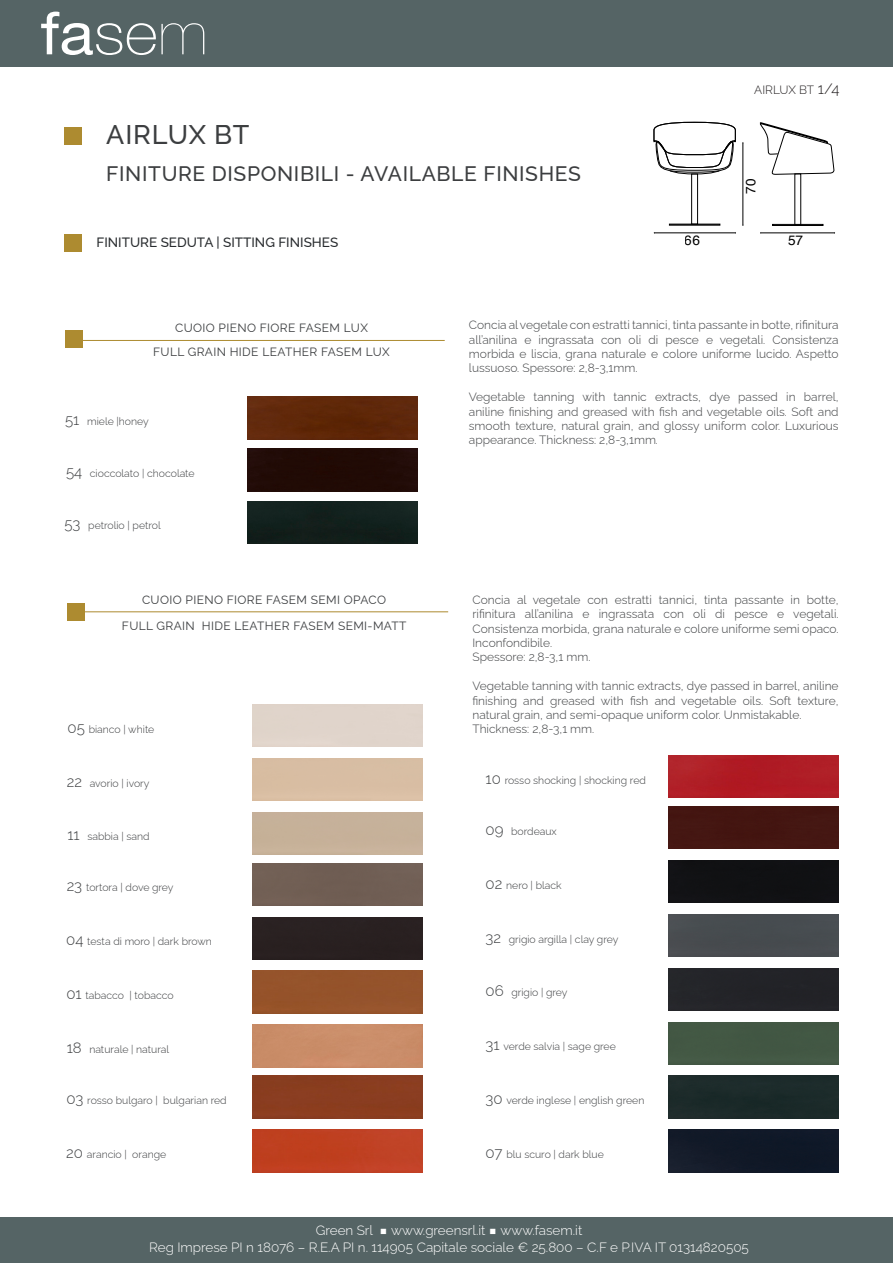
<style>
.page{position:relative;width:893px;height:1263px;background:#fff}
.page>*{position:absolute;margin:0;border:0;box-sizing:border-box;transform-origin:0 0}
.H10{font:500 27px "Raleway";letter-spacing:.03em;color:#3c3e40}
.H10-2{font:500 21px "Raleway";letter-spacing:.03em;color:#3c3e40}
.t1{font:300 15px "Raleway";color:#3c3e40}
.t2{font:13.65px "Helvetica";color:#000}
.t3{font:300 13.5px/16.2px "Raleway";color:#fff;text-align:center}
.H10-3{font:500 13.5px "Raleway";color:#292c2f}
.t4{font:300 12px/14.4px "Raleway";color:#3c3e40;text-align:justify}
.t5{font:12px/24px "Raleway";letter-spacing:.03em;color:#3c3e40;text-align:center}
.H10-4{font:300 12px "Raleway";color:#231f20}
.t6{font:300 10.5px "Raleway";color:#3c3e40}
.s1{font-size:15px}
.s2{font-family:"Montserrat Alternates";font-weight:400}
</style>
<div class="page">
<div style="left:0;top:1217px;width:893px;height:46px;background:#556465"></div>
<div style="left:0;top:0;width:893px;height:67px;background:#556465"></div>
<svg style="left:41px;top:12px;width:163px;height:43px"></svg>
<div style="left:65px;top:128px;width:17px;height:17px;background:#ad8b30"></div>
<div style="left:248px;top:397px;width:170px;height:42px;background:#60280a"></div>
<div style="left:248px;top:449px;width:170px;height:42px;background:#210b05"></div>
<div style="left:248px;top:501px;width:170px;height:43px;background:#111f1b"></div>
<img style="left:248px;top:501px;width:170px;height:16px">
<hr style="left:66px;top:340px;width:379px;height:1px;background:#ad8b30">
<div style="left:65px;top:331px;width:17px;height:17px;background:#ad8b30"></div>
<div style="left:668px;top:968px;width:171px;height:43px;background:#232328"></div>
<div style="left:668px;top:1022px;width:171px;height:42px;background:#435744"></div>
<hr style="left:68px;top:611px;width:380px;height:1px;background:#ad8b30">
<div style="left:668px;top:1076px;width:171px;height:42px;background:#1c2b2a"></div>
<div style="left:252px;top:863px;width:171px;height:43px;background:#715f54"></div>
<div style="left:252px;top:971px;width:171px;height:42px;background:#95532b"></div>
<div style="left:668px;top:1130px;width:171px;height:42px;background:#101928"></div>
<div style="left:252px;top:1076px;width:171px;height:42px;background:#8a3d1f"></div>
<div style="left:668px;top:860px;width:171px;height:43px;background:#111113"></div>
<div style="left:668px;top:755px;width:171px;height:43px;background:#b01d25"></div>
<div style="left:668px;top:806px;width:171px;height:43px;background:#441611"></div>
<div style="left:252px;top:1025px;width:171px;height:42px;background:#ca8d69"></div>
<div style="left:252px;top:1130px;width:171px;height:42px;background:#c04021"></div>
<div style="left:668px;top:914px;width:171px;height:43px;background:#474c50"></div>
<div style="left:252px;top:917px;width:171px;height:42px;background:#292021"></div>
<div style="left:68px;top:604px;width:17px;height:17px;background:#ad8b30"></div>
<div style="left:669px;top:224px;width:51px;height:1px;border:1px solid #000"></div>
<div style="left:691px;top:174px;width:7px;height:50px;border:1px solid #000"></div>
<svg style="left:654px;top:122px;width:82px;height:52px"></svg>
<div style="left:772px;top:224px;width:51px;height:2px;border:1px solid #000"></div>
<svg style="left:759px;top:122px;width:75px;height:53px"></svg>
<hr style="left:654px;top:233px;width:82px;height:1px;background:#000">
<hr style="left:760px;top:233px;width:75px;height:1px;background:#000">
<hr style="left:743px;top:142px;width:1px;height:84px;background:#000">
<div style="left:65px;top:235px;width:17px;height:17px;background:#ad8b30"></div>
<p class="H10" style="left:106px;top:113px;width:145px">AIRLUX BT</p>
<p class="H10-2" style="left:106px;top:157px;width:476px">FINITURE DISPONIBILI - AVAILABLE FINISHES</p>
<p class="H10-3" style="left:97px;top:232px;width:243px">FINITURE SEDUTA | SITTING FINISHES</p>
<p class="H10-4" style="left:754px;top:81px;width:87px">AIRLUX BT <span class="s1">1/4</span></p>
<p class="t2" style="left:740px;top:194px;width:17px;rotate:-90deg">70</p>
<p class="t2" style="left:685px;top:230px;width:17px">66</p>
<p class="t2" style="left:788px;top:230px;width:17px">57</p>
<p class="t5" style="left:153px;top:314px;width:238px">CUOIO PIENO FIORE FASEM LUX<br>FULL GRAIN HIDE LEATHER FASEM LUX</p>
<p class="t6" style="left:65px;top:413px;width:85px"><span class="s1">51</span> miele |honey</p>
<p class="t6" style="left:66px;top:464px;width:130px"><span class="s1">54</span> cioccolato | chocolate</p>
<p class="t6" style="left:65px;top:517px;width:98px"><span class="s1">53</span> petrolio | petrol</p>
<p class="t5" style="left:122px;top:585px;width:286px;line-height:26px">CUOIO PIENO FIORE FASEM SEMI OPACO<br>FULL GRAIN HIDE LEATHER FASEM SEMI-MATT</p>
<p class="t6" style="left:68px;top:720px;width:88px"><span class="s1">05</span> bianco | white</p>
<p class="t6" style="left:67px;top:774px;width:84px"><span class="s1">22</span> avorio | ivory</p>
<p class="t6" style="left:67px;top:828px;width:84px"><span class="s1">11</span> sabbia | sand</p>
<p class="t6" style="left:67px;top:879px;width:108px"><span class="s1">23</span> tortora | dove grey</p>
<p class="t4" style="left:469px;top:316px;width:371px">Concia al vegetale con estratti tannici, tinta passante in botte, rifinitura all’anilina e ingrassata con oli di pesce e vegetali. Consistenza morbida e liscia, grana naturale e colore uniforme lucido. Aspetto lussuoso. Spessore: 2,8-3,1mm.</p>
<p class="t4" style="left:469px;top:388px;width:371px">Vegetable tanning with tannic extracts, dye passed in barrel, aniline finishing and greased with fish and vegetable oils. Soft and smooth texture, natural grain, and glossy uniform color. Luxurious appearance. Thickness: 2,8-3,1mm.</p>
<p class="t4" style="left:472px;top:591px;width:368px;text-align:left">Concia al vegetale con estratti tannici, tinta passante in botte, rifinitura all’anilina e ingrassata con oli di pesce e vegetali.<br>Consistenza morbida, grana naturale e colore uniforme semi opaco.<br>Inconfondibile.<br>Spessore: 2,8-3,1 mm.</p>
<p class="t4" style="left:472px;top:677px;width:368px;text-align:left">Vegetable tanning with tannic extracts, dye passed in barrel, aniline finishing and greased with fish and vegetable oils. Soft texture, natural grain, and semi-opaque uniform color. Unmistakable.<br>Thickness: 2,8-3,1 mm.</p>
<p class="t6" style="left:486px;top:771px;width:162px"><span class="s1">10</span> rosso shocking | shocking red</p>
<p class="t6" style="left:486px;top:822px;width:73px"><span class="s1">09</span> bordeaux</p>
<p class="t6" style="left:486px;top:876px;width:78px"><span class="s1">02</span> nero | black</p>
<p class="t1" style="left:66px;top:928px;width:19px">04</p>
<p class="t6" style="left:486px;top:930px;width:134px"><span class="s1">32</span> grigio argilla | clay grey</p>
<p class="t6" style="left:87px;top:933px;width:126px">testa di moro | dark brown</p>
<p class="t6" style="left:66px;top:987px;width:109px"><span class="s1">01</span> tabacco | tobacco</p>
<p class="t6" style="left:486px;top:984px;width:84px"><span class="s1">06</span> grigio | grey</p>
<p class="t6" style="left:67px;top:1041px;width:104px"><span class="s1">18</span> naturale | natural</p>
<p class="t6" style="left:486px;top:1038px;width:132px"><span class="s1">31</span> verde salvia | sage gree</p>
<p class="t6" style="left:66px;top:1092px;width:162px"><span class="s1">03</span> rosso bulgaro | bulgarian red</p>
<p class="t6" style="left:486px;top:1092px;width:160px"><span class="s1">30</span> verde inglese | english green</p>
<p class="t6" style="left:66px;top:1146px;width:102px"><span class="s1">20</span> arancio | orange</p>
<p class="t6" style="left:486px;top:1146px;width:120px"><span class="s1">07</span> blu scuro | dark blue</p>
<p class="t3" style="left:149px;top:1221px;width:601px">Green Srl <span class="s2">■</span> www.greensrl.it <span class="s2">■</span> www.fasem.it<br>Reg Imprese PI n 18076 – R.E.A PI n. 114905 Capitale sociale € 25.800 – C.F e P.IVA IT 01314820505</p>
</div>
